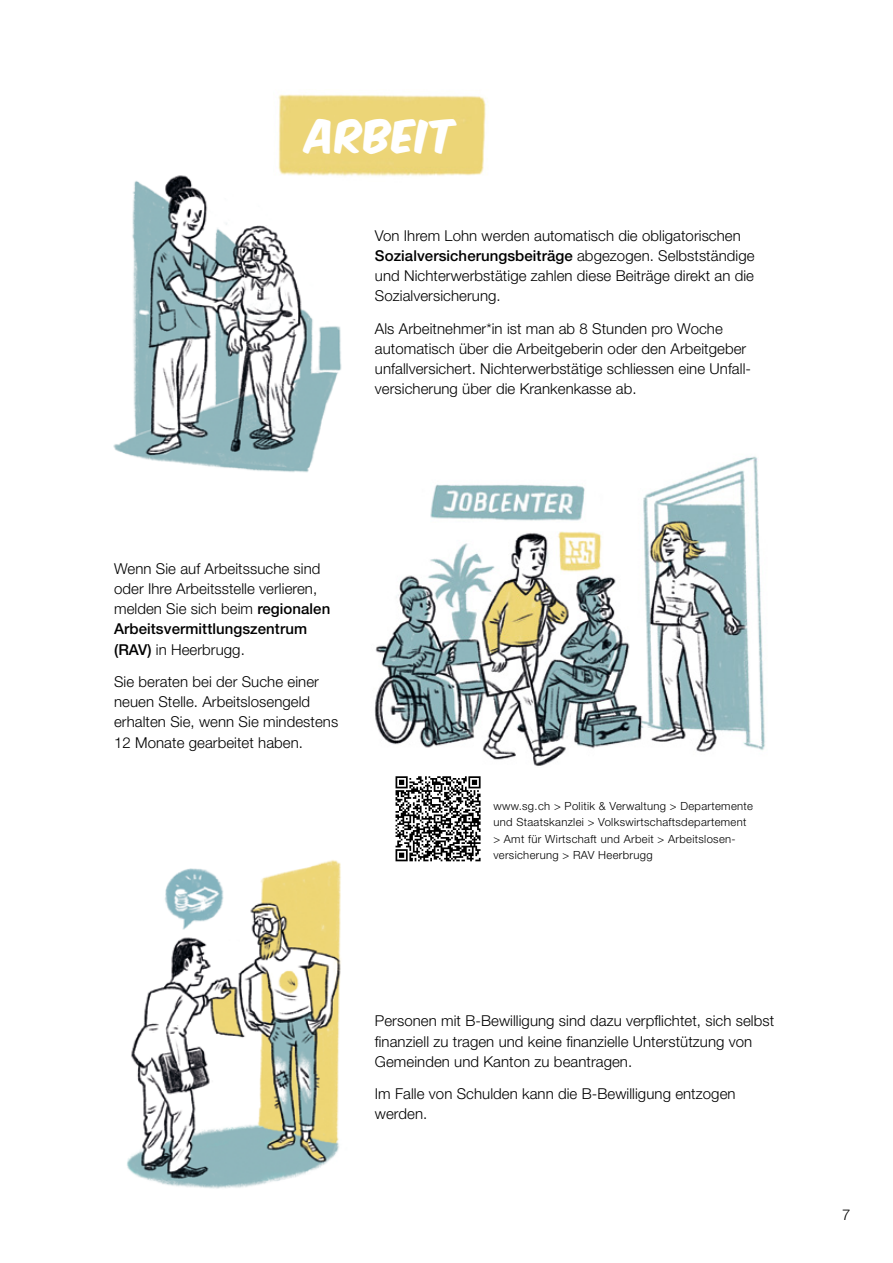
<style>
.page{position:relative;width:893px;height:1263px;background:#fff}
.page>*{position:absolute;margin:0;border:0;box-sizing:border-box;transform-origin:0 0}
.t1{font:39px "Komika Axis";letter-spacing:.03em;color:#fff}
.t2{font:300 15px/20.2px "Helvetica Neue LT Std";letter-spacing:.005em;color:#000}
.t3{font:300 11.25px/16.5px "Helvetica Neue LT Std";letter-spacing:.03em;color:#000}
.s1{font-weight:500}
</style>
<div class="page">
<img style="left:127px;top:860px;width:214px;height:329px">
<img style="left:374px;top:456px;width:391px;height:310px">
<img style="left:113px;top:175px;width:229px;height:298px">
<img style="left:274px;top:94px;width:212px;height:89px">
<svg style="left:395px;top:776px;width:86px;height:85px"></svg>
<h1 class="t1" style="left:306px;top:116px;width:151px">ARBEIT</h1>
<p class="t2" style="left:375px;top:225px;width:381px">Von Ihrem Lohn werden automatisch die obligatorischen <span class="s1">Sozialversicherungsbeiträge</span> abgezogen. Selbstständige und Nichterwerbstätige zahlen diese Beiträge direkt an die Sozialversicherung.</p>
<p class="t2" style="left:375px;top:318px;width:376px">Als Arbeitnehmer*in ist man ab 8 Stunden pro Woche automatisch über die Arbeitgeberin oder den Arbeitgeber unfallversichert. Nichterwerbstätige schliessen eine Unfall&shy;versicherung über die Krankenkasse ab.</p>
<p class="t2" style="left:114px;top:558px;width:218px">Wenn Sie auf Arbeitssuche sind oder Ihre Arbeitsstelle verlieren, melden Sie sich beim <span class="s1">regionalen<br>Arbeitsvermittlungszentrum (RAV)</span> in Heerbrugg.</p>
<p class="t2" style="left:114px;top:671px;width:226px">Sie beraten bei der Suche einer neuen Stelle. Arbeitslosengeld erhalten Sie, wenn Sie mindestens<br>12 Monate gearbeitet haben.</p>
<p class="t3" style="left:493px;top:797px;width:261px">www.sg.ch &gt; Politik &amp; Verwaltung &gt; Departemente und Staatskanzlei &gt; Volkswirtschaftsdepartement &gt; Amt für Wirtschaft und Arbeit &gt; Arbeitslosen&shy;versicherung &gt; RAV Heerbrugg</p>
<p class="t2" style="left:375px;top:1010px;width:401px">Personen mit B-Bewilligung sind dazu verpflichtet, sich selbst finanziell zu tragen und keine finanzielle Unterstützung von<br>Gemeinden und Kanton zu beantragen.</p>
<p class="t2" style="left:375px;top:1083px;width:362px">Im Falle von Schulden kann die B-Bewilligung entzogen werden.</p>
<p class="t2" style="left:842px;top:1204px;width:10px">7</p>
</div>
